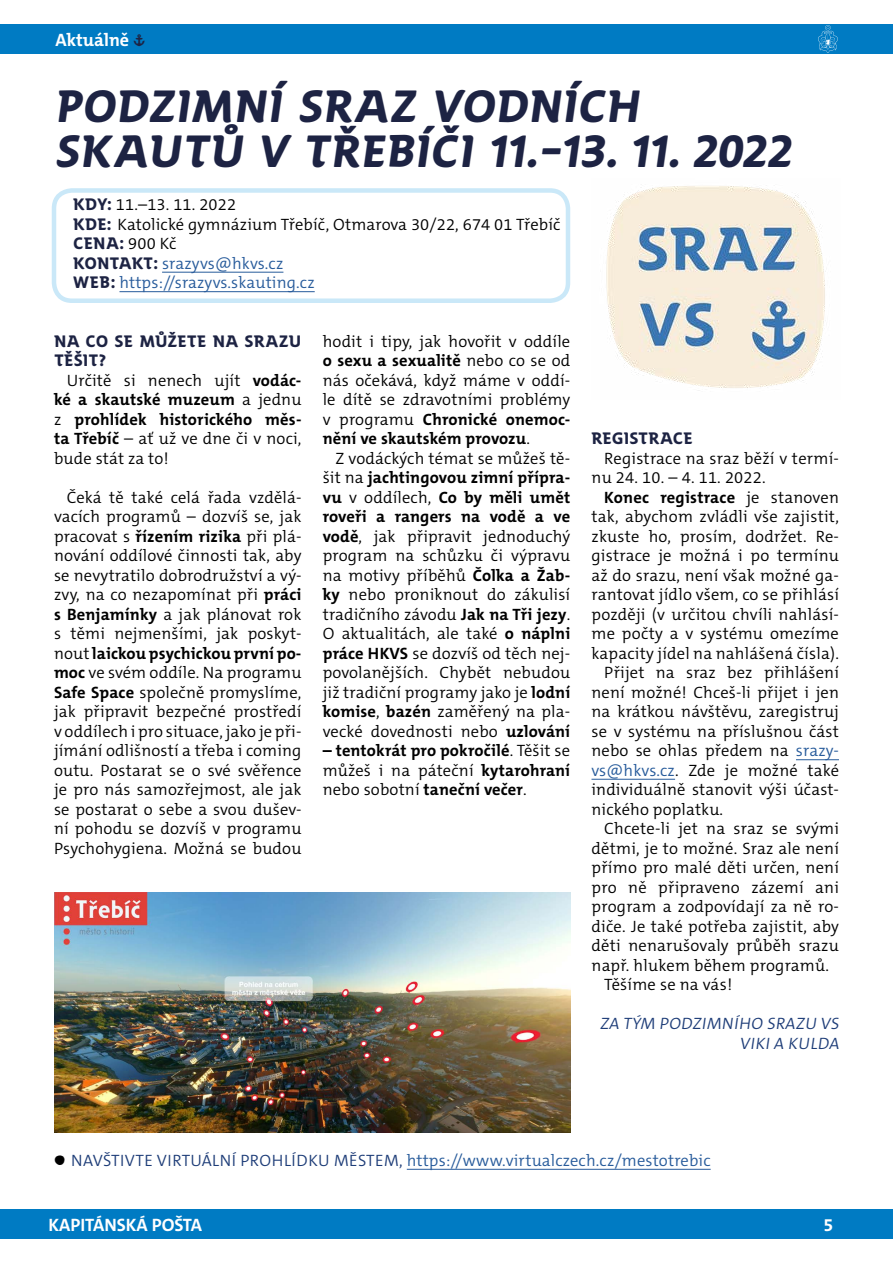
<style>
.page{position:relative;width:893px;height:1263px;background:#fff}
.page>*{position:absolute;margin:0;border:0;box-sizing:border-box;transform-origin:0 0}
.t1{font:700 45px/45px "SKAUT";color:#1d2343}
.t2{font:700 18px "The Mix C5";color:#fff}
.t3{font:300 16.5px/19.5px "The Mix C5";letter-spacing:.01em;color:#000;text-align:justify}
.t4{font:300 16.5px/19.5px "The Mix C5";letter-spacing:.01em;color:#275b9b}
.t5{font:700 16.5px/19.5px "The Mix C5";letter-spacing:.01em;color:#000;text-align:justify}
.t6{font:700 16.5px/19.5px "SKAUT";letter-spacing:.005em;color:#1d2343}
.t7{font:300 16.5px/19.5px "The Mix C5";color:#1e3d78;text-align:right}
.s1{font-family:"SKAUT";font-size:16.5px;color:#1d2343}
.s2{font-family:"SKAUT";font-weight:700;color:#1d2343}
.s3{font-family:"The Mix C5";font-weight:300;color:#000}
.s4{font-weight:700}
.s5{font-weight:300}
.s6{color:#275b9b}
.s7{font-family:"SKAUT";font-weight:700;color:#000}
.s8{color:#1e3d78}
</style>
<div class="page">
<div style="left:0;top:1209px;width:893px;height:30px;background:#007bc3"></div>
<div style="left:0;top:24px;width:893px;height:30px;background:#007bc3"></div>
<svg style="left:818px;top:25px;width:20px;height:28px"></svg>
<img style="left:606px;top:186px;width:220px;height:205px">
<hr style="left:162px;top:272px;width:121px;height:1px;background:#275b9b">
<hr style="left:119px;top:291px;width:196px;height:1px;background:#275b9b">
<div style="left:52px;top:188px;width:518px;height:115px;border:4px solid #cae8f8;border-radius:18px"></div>
<hr style="left:796px;top:759px;width:43px;height:1px;background:#275b9b">
<hr style="left:591px;top:779px;width:84px;height:1px;background:#275b9b">
<img style="left:54px;top:892px;width:516px;height:241px">
<hr style="left:407px;top:1169px;width:304px;height:1px;background:#275b9b">
<p class="t2" style="left:55px;top:28px;width:91px">Aktuálně <span class="s1">»</span></p>
<h1 class="t1" style="left:54px;top:83px;width:747px">PODZIMNÍ SRAZ VODNÍCH<br>SKAUTŮ V TŘEBÍČI 11.–13. 11. 2022</h1>
<p class="t3" style="left:73px;top:195px;width:489px"><span class="s2">KDY:</span> 11.–13. 11. 2022<br><span class="s2">KDE:</span> Katolické gymnázium Třebíč, Otmarova 30/22, 674 01 Třebíč</p>
<p class="t6" style="left:73px;top:233px;width:105px">CENA: <span class="s3">900 Kč</span></p>
<p class="t4" style="left:73px;top:253px;width:243px"><span class="s2">KONTAKT:</span> srazyvs@hkvs.cz<br><span class="s2">WEB:</span> https://srazyvs.skauting.cz</p>
<p class="t6" style="left:54px;top:331px;width:249px">NA CO SE MŮŽETE NA SRAZU<br>TĚŠIT?</p>
<p class="t3" style="left:54px;top:370px;width:249px;text-indent:13px">Určitě si nenech ujít <span class="s4">vodác&shy;ké a skautské muzeum</span> a jednu z <span class="s4">prohlídek historického měs&shy;ta Třebíč</span> – ať už ve dne či v noci, bude stát za to!</p>
<p class="t3" style="left:54px;top:487px;width:249px;text-indent:13px">Čeká tě také celá řada vzdělá&shy;vacích programů – dozvíš se, jak pracovat s <span class="s4">řízením rizika</span> při plá&shy;nování oddílové činnosti tak, aby se nevytratilo dobrodružství a vý&shy;zvy, na co nezapomínat při <span class="s4">práci s Benjamínky</span> a jak plánovat rok s těmi nejmenšími, jak poskyt&shy;nout <span class="s4">laickou psychickou první po&shy;moc</span> ve svém oddíle. Na programu <span class="s4">Safe Space</span> společně promyslíme, jak připravit bezpečné prostředí v oddílech i pro situace, jako je při&shy;jímání odlišností a třeba i coming outu. Postarat se o své svěřence je pro nás samozřejmost, ale jak se postarat o sebe a svou dušev&shy;ní pohodu se dozvíš v programu Psychohygiena. Možná se budou</p>
<p class="t3" style="left:323px;top:331px;width:249px">hodit i tipy, jak hovořit v oddíle <span class="s4">o sexu a sexualitě</span> nebo co se od nás očekává, když máme v oddí&shy;le dítě se zdravotními problémy v programu <span class="s4">Chronické onemoc&shy;nění ve skautském provozu</span>.</p>
<p class="t3" style="left:323px;top:448px;width:249px;text-indent:13px">Z vodáckých témat se můžeš tě&shy;šit na <span class="s4">jachtingovou zimní přípra&shy;vu</span> v oddílech, <span class="s4">Co by měli umět roveři a rangers na vodě a ve vodě</span>, jak připravit jednoduchý program na schůzku či výpravu na motivy příběhů <span class="s4">Čolka a Žab&shy;ky</span> nebo proniknout do zákulisí tradičního závodu <span class="s4">Jak na Tři jezy</span>.<br>O aktualitách, ale také <span class="s4">o náplni práce HKVS</span> se dozvíš od těch nej&shy;povolanějších. Chybět nebudou již tradiční programy jako je <span class="s4">lodní komise</span>, <span class="s4">bazén</span> zaměřený na pla&shy;vecké dovednosti nebo <span class="s4">uzlování</span></p>
<p class="t5" style="left:323px;top:741px;width:249px">– tentokrát pro pokročilé<span class="s5">. Těšit se můžeš i na páteční</span> kytarohraní <span class="s5">nebo sobotní</span> taneční večer<span class="s5">.</span></p>
<p class="t6" style="left:591px;top:428px;width:103px">REGISTRACE</p>
<p class="t3" style="left:591px;top:448px;width:249px;text-indent:13px">Registrace na sraz běží v termí&shy;nu 24. 10. – 4. 11. 2022.</p>
<p class="t5" style="left:604px;top:487px;width:236px">Konec registrace <span class="s5">je stanoven</span></p>
<p class="t3" style="left:591px;top:507px;width:249px">tak, abychom zvládli vše zajistit,</p>
<p class="t3" style="left:591px;top:526px;width:249px">zkuste ho, prosím, dodržet. Re-</p>
<p class="t3" style="left:591px;top:546px;width:249px">gistrace je možná i po termínu</p>
<p class="t3" style="left:591px;top:565px;width:249px">až do srazu, není však možné ga-</p>
<p class="t3" style="left:591px;top:585px;width:249px">rantovat jídlo všem, co se přihlásí</p>
<p class="t3" style="left:591px;top:604px;width:249px">později (v určitou chvíli nahlásí-</p>
<p class="t3" style="left:591px;top:624px;width:249px">me počty a v systému omezíme</p>
<p class="t3" style="left:591px;top:643px;width:249px">kapacity jídel na nahlášená čísla).</p>
<p class="t3" style="left:604px;top:663px;width:236px">Přijet na sraz bez přihlášení</p>
<p class="t3" style="left:591px;top:682px;width:249px">není možné! Chceš-li přijet i jen</p>
<p class="t3" style="left:591px;top:702px;width:249px">na krátkou návštěvu, zaregistruj</p>
<p class="t3" style="left:591px;top:721px;width:249px">se v systému na příslušnou část</p>
<p class="t3" style="left:591px;top:741px;width:249px">nebo se ohlas předem na <span class="s6">srazy-</span></p>
<p class="t3" style="left:591px;top:760px;width:249px"><span class="s6">vs@hkvs.cz</span>. Zde je možné také</p>
<p class="t3" style="left:591px;top:780px;width:249px">individuálně stanovit výši účast-</p>
<p class="t3" style="left:591px;top:799px;width:133px">nického poplatku.</p>
<p class="t3" style="left:604px;top:819px;width:236px">Chcete-li jet na sraz se svými</p>
<p class="t3" style="left:591px;top:838px;width:249px">dětmi, je to možné. Sraz ale není</p>
<p class="t3" style="left:591px;top:858px;width:249px">přímo pro malé děti určen, není</p>
<p class="t3" style="left:591px;top:877px;width:249px">pro ně připraveno zázemí ani</p>
<p class="t3" style="left:591px;top:897px;width:249px">program a zodpovídají za ně ro-</p>
<p class="t3" style="left:591px;top:916px;width:249px">diče. Je také potřeba zajistit, aby</p>
<p class="t3" style="left:591px;top:936px;width:249px">děti nenarušovaly průběh srazu</p>
<p class="t3" style="left:591px;top:955px;width:239px">např. hlukem během programů.</p>
<p class="t3" style="left:604px;top:975px;width:130px">Těšíme se na vás!</p>
<p class="t7" style="left:600px;top:1014px;width:244px">ZA TÝM PODZIMNÍHO SRAZU VS<br>VIKI A KULDA</p>
<p class="t4" style="left:54px;top:1150px;width:658px"><span class="s7">¶</span> <span class="s8">NAVŠTIVTE VIRTUÁLNÍ PROHLÍDKU MĚSTEM,</span> https://www.virtualczech.cz/mestotrebic</p>
<p class="t2" style="left:48px;top:1213px;width:155px">KAPITÁNSKÁ POŠTA</p>
<p class="t2" style="left:823px;top:1213px;width:11px">5</p>
</div>
